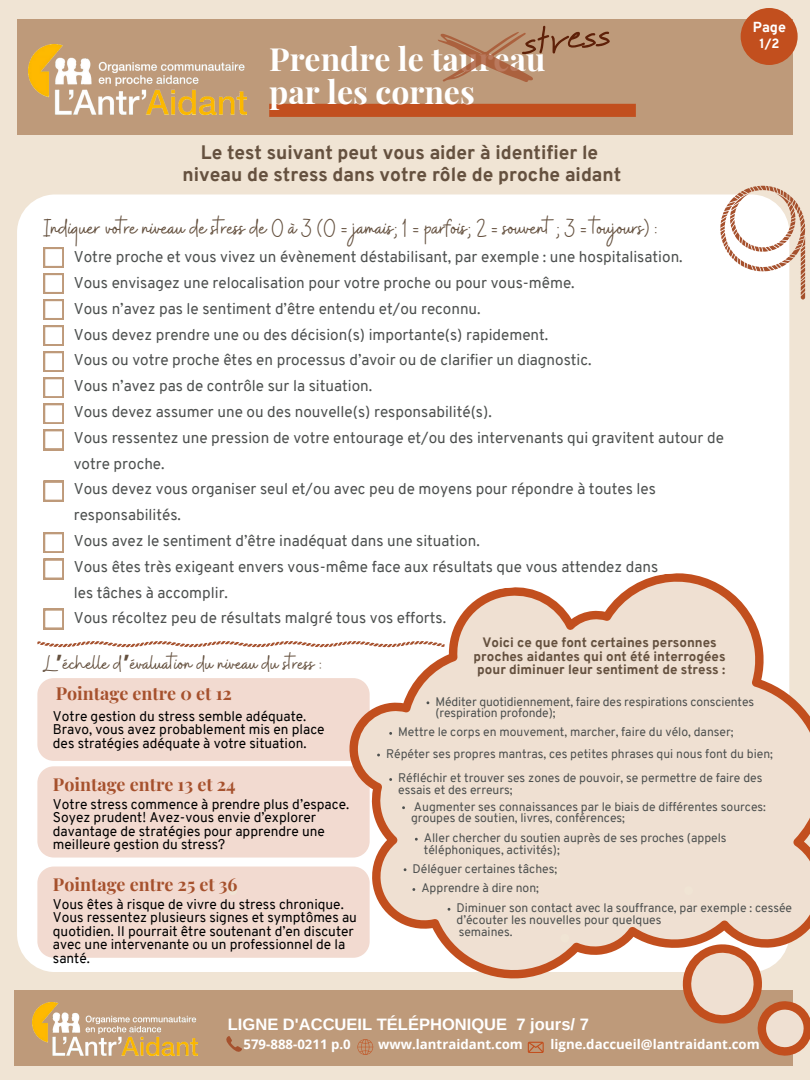
<style>
.page{position:relative;width:810px;height:1080px;background:#f0e4d4}
.page>*{position:absolute;margin:0;border:0;box-sizing:border-box;transform-origin:0 0}
.t1{font:57.88px "Karumbi";color:#5e2008}
.t2{font:700 31.94px "Playfair Display";color:#fff}
.t3{font:25.5px "Buffalo";color:#65513f}
.t4{font:23.62px "Buffalo";color:#65513f}
.t5{font:800 19.06px "Overpass";color:#65513f}
.t6{font:700 17.88px "Playfair Display";color:#a6512d}
.t7{font:700 16.5px "Arimo";color:#fff}
.t8{font:15.31px/25.8px "Overpass";color:#4d504f}
.t9{font:800 14.19px "Overpass";color:#fff}
.t10{font:13.75px/13.4px "Overpass";color:#000}
.t11{font:800 13.31px "Overpass";color:#65513f}
.t12{font:700 13.25px "Open Sans";color:#fff}
.t13{font:800 13.06px "Overpass";color:#fff}
.t14{font:12.19px/11.8px "Overpass";color:#4d504f}
.s1{font-family:"Noto Sans Gurmukhi";font-weight:700}
</style>
<div class="page">
<div style="left:17px;top:194px;width:772px;height:778px;background:#fff;border-radius:38px"></div>
<div style="left:37px;top:678px;width:300px;height:180px;background:#f2dad0"></div>
<div style="left:37px;top:867px;width:300px;height:91px;background:#f2dad0"></div>
<div style="left:14px;top:991px;width:779px;height:75px;background:#be9a7a"></div>
<svg style="left:226px;top:1036px;width:16px;height:16px"></svg>
<svg style="left:337px;top:561px;width:473px;height:430px;fill:#efe0d2"></svg>
<svg style="left:680px;top:941px;width:130px;height:115px"></svg>
<svg style="left:357px;top:1039px;width:16px;height:16px"></svg>
<svg style="left:528px;top:1042px;width:16px;height:11px"></svg>
<img style="left:32px;top:1002px;width:165px;height:53px">
<svg style="left:43px;top:247px;width:21px;height:177px"></svg>
<svg style="left:43px;top:430px;width:21px;height:20px"></svg>
<svg style="left:43px;top:481px;width:21px;height:21px"></svg>
<svg style="left:43px;top:532px;width:21px;height:21px"></svg>
<svg style="left:43px;top:559px;width:21px;height:21px"></svg>
<svg style="left:43px;top:609px;width:21px;height:21px"></svg>
<div style="left:494px;top:902px;width:9px;height:9px;background:#f0e4d4;border-radius:50%"></div>
<div style="left:216px;top:934px;width:9px;height:9px;background:#f0e4d4;border-radius:50%"></div>
<div style="left:560px;top:934px;width:9px;height:9px;background:#f0e4d4;border-radius:50%"></div>
<div style="left:684px;top:886px;width:9px;height:9px;background:#f0e4d4;border-radius:50%"></div>
<div style="left:228px;top:886px;width:9px;height:9px;background:#f0e4d4;border-radius:50%"></div>
<div style="left:551px;top:870px;width:9px;height:9px;background:#f0e4d4;border-radius:50%"></div>
<svg style="left:720px;top:186px;width:85px;height:114px"></svg>
<svg style="left:37px;top:641px;width:408px;height:6px"></svg>
<div style="left:17px;top:19px;width:776px;height:115px;background:#be9a7a"></div>
<img style="left:29px;top:44px;width:217px;height:70px">
<div style="left:269px;top:104px;width:367px;height:13px;background:#c24f1e"></div>
<div style="left:741px;top:8px;width:57px;height:57px;background:#c24f1e;border-radius:50%"></div>
<svg style="left:438px;top:32px;width:95px;height:50px"></svg>
<p class="t1" style="left:519px;top:-2px;width:90px;rotate:-6deg">stress</p>
<p class="t2" style="left:269px;top:36px;width:278px">Prendre le taureau</p>
<p class="t2" style="left:269px;top:69px;width:207px">par les cornes</p>
<p class="t5" style="left:201px;top:145px;width:399px">Le test suivant peut vous aider à identifier le</p>
<p class="t5" style="left:183px;top:167px;width:440px">niveau de stress dans votre rôle de proche aidant</p>
<p class="t3" style="left:43px;top:211px;width:615px">Indiquer votre niveau de stress de 0 à 3 (0 = jamais; 1 = parfois; 2 = souvent ; 3 = toujours) :</p>
<p class="t8" style="left:74px;top:246px;width:610px">Votre proche et vous vivez un évènement déstabilisant, par exemple : une hospitalisation.</p>
<p class="t8" style="left:74px;top:271px;width:502px">Vous envisagez une relocalisation pour votre proche ou pour vous-même.</p>
<p class="t8" style="left:74px;top:297px;width:408px">Vous n’avez pas le sentiment d’être entendu et/ou reconnu.</p>
<p class="t8" style="left:74px;top:323px;width:476px">Vous devez prendre une ou des décision(s) importante(s) rapidement.</p>
<p class="t8" style="left:74px;top:349px;width:519px">Vous ou votre proche êtes en processus d’avoir ou de clarifier un diagnostic.</p>
<p class="t8" style="left:74px;top:375px;width:300px">Vous n’avez pas de contrôle sur la situation.</p>
<p class="t8" style="left:74px;top:400px;width:420px">Vous devez assumer une ou des nouvelle(s) responsabilité(s).</p>
<p class="t8" style="left:74px;top:426px;width:652px">Vous ressentez une pression de votre entourage et/ou des intervenants qui gravitent autour de votre proche.</p>
<p class="t8" style="left:74px;top:478px;width:584px">Vous devez vous organiser seul et/ou avec peu de moyens pour répondre à toutes les responsabilités.</p>
<p class="t8" style="left:74px;top:529px;width:408px">Vous avez le sentiment d’être inadéquat dans une situation.</p>
<p class="t8" style="left:74px;top:581px;width:156px">les tâches à accomplir.</p>
<p class="t8" style="left:74px;top:607px;width:374px">Vous récoltez peu de résultats malgré tous vos efforts.</p>
<p class="t8" style="left:74px;top:555px;width:586px">Vous êtes très exigeant envers vous-même face aux résultats que vous attendez dans</p>
<p class="t4" style="left:43px;top:648px;width:280px">L<span class="s1">’</span>échelle d<span class="s1">’</span>évaluation du niveau du stress :</p>
<p class="t11" style="left:482px;top:637px;width:236px">Voici ce que font certaines personnes</p>
<p class="t11" style="left:474px;top:651px;width:254px">proches aidantes qui ont été interrogées</p>
<p class="t11" style="left:477px;top:664px;width:250px">pour diminuer leur sentiment de stress :</p>
<p class="t9" style="left:753px;top:21px;width:35px">Page</p>
<p class="t13" style="left:759px;top:38px;width:22px">1/2</p>
<p class="t6" style="left:56px;top:681px;width:178px">Pointage entre 0 et 12</p>
<p class="t10" style="left:53px;top:711px;width:273px">Votre gestion du stress semble adéquate.<br>Bravo, vous avez probablement mis en place des stratégies adéquate à votre situation.</p>
<p class="t6" style="left:53px;top:772px;width:184px">Pointage entre 13 et 24</p>
<p class="t10" style="left:53px;top:799px;width:298px">Votre stress commence à prendre plus d’espace.<br>Soyez prudent! Avez-vous envie d’explorer davantage de stratégies pour apprendre une meilleure gestion du stress?</p>
<p class="t6" style="left:53px;top:872px;width:186px">Pointage entre 25 et 36</p>
<p class="t10" style="left:53px;top:899px;width:306px">Vous êtes à risque de vivre du stress chronique.<br>Vous ressentez plusieurs signes et symptômes au quotidien. Il pourrait être soutenant d’en discuter avec une intervenante ou un professionnel de la santé.</p>
<p class="t14" style="left:435px;top:697px;width:320px">Méditer quotidiennement, faire des respirations conscientes (respiration profonde);</p>
<p class="t14" style="left:398px;top:727px;width:337px">Mettre le corps en mouvement, marcher, faire du vélo, danser;</p>
<p class="t14" style="left:386px;top:749px;width:388px">Répéter ses propres mantras, ces petites phrases qui nous font du bien;</p>
<p class="t14" style="left:398px;top:773px;width:366px">Réfléchir et trouver ses zones de pouvoir, se permettre de faire des essais et des erreurs;</p>
<p class="t14" style="left:411px;top:802px;width:356px">Augmenter ses connaissances par le biais de différentes sources: groupes de soutien, livres, conférences;</p>
<p class="t14" style="left:424px;top:833px;width:304px">Aller chercher du soutien auprès de ses proches (appels téléphoniques, activités);</p>
<p class="t14" style="left:413px;top:864px;width:146px">Déléguer certaines tâches;</p>
<p class="t14" style="left:421px;top:883px;width:119px">Apprendre à dire non;</p>
<p class="t14" style="left:457px;top:903px;width:337px">Diminuer son contact avec la souffrance, par exemple : cessée d’écouter les nouvelles pour quelques</p>
<p class="t14" style="left:459px;top:927px;width:55px">semaines.</p>
<p class="t7" style="left:228px;top:1015px;width:363px">LIGNE D'ACCUEIL TÉLÉPHONIQUE 7 jours/ 7</p>
<p class="t12" style="left:244px;top:1035px;width:109px">579-888-0211 p.0</p>
<p class="t12" style="left:378px;top:1035px;width:146px">www.lantraidant.com</p>
<p class="t12" style="left:550px;top:1035px;width:211px">ligne.daccueil@lantraidant.com</p>
</div>
